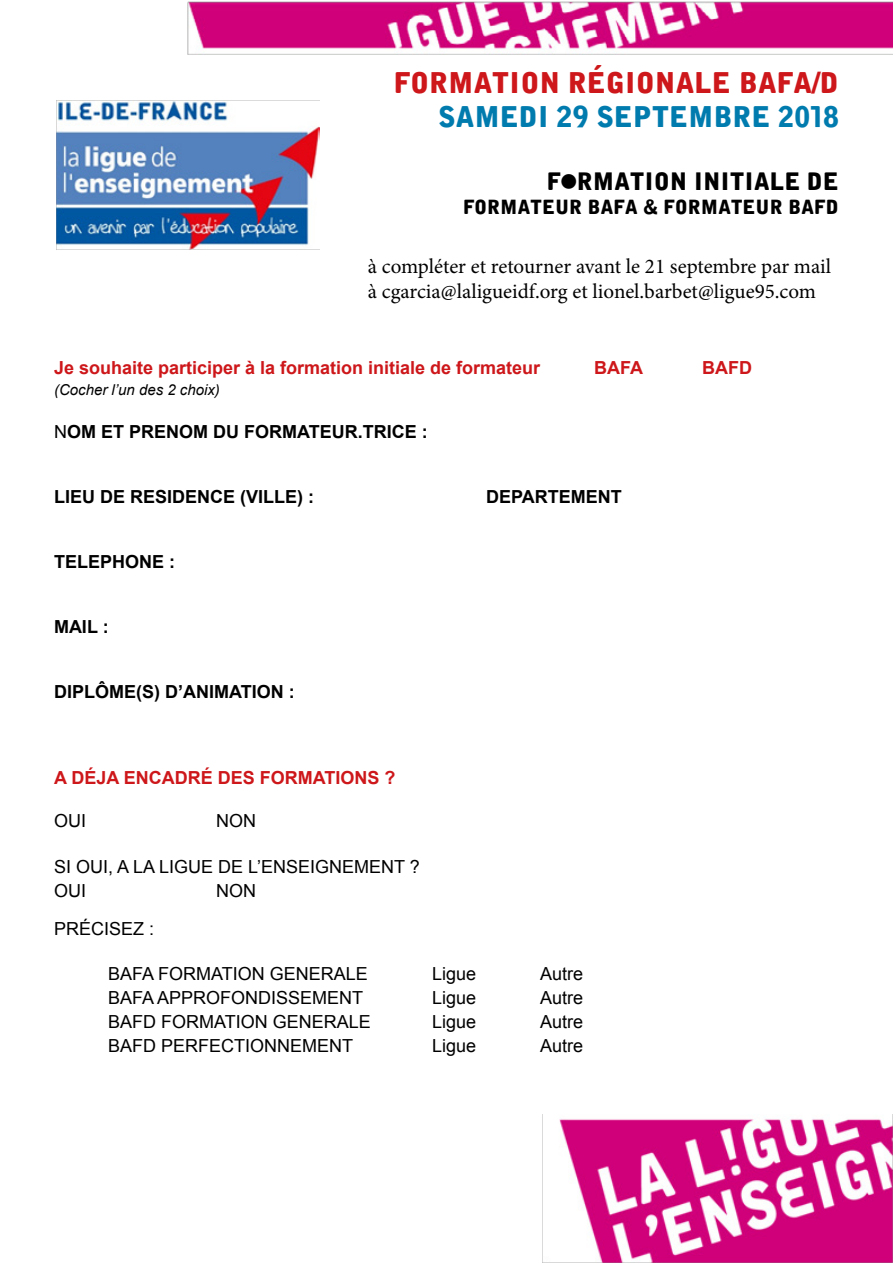
<style>
.page{position:relative;width:893px;height:1263px;background:#fff}
.page>*{position:absolute;margin:0;border:0;box-sizing:border-box;transform-origin:0 0}
.t1{font:28.5px "Alpha Ligue";color:#cd171a}
.t2{font:28.5px "Alpha Ligue";color:#007bae}
.t3{font:24px "Alpha Ligue";color:#000}
.t4{font:21px/25.2px "Minion Pro";color:#000}
.t5{font:19.5px "Alpha Ligue";color:#000}
.t6{font:18px/24px "Arial";color:#000}
.t7{font:700 18px "Arial";color:#000}
.t8{font:700 18px "Arial";color:#cd171a}
.t9{font:italic 15px "Arial";color:#000}
.s1{font-weight:400}
</style>
<div class="page">
<img style="left:188px;top:1px;width:705px;height:53px">
<img style="left:542px;top:1114px;width:351px;height:149px">
<img style="left:56px;top:100px;width:263px;height:150px">
<h1 class="t1" style="left:394px;top:65px;width:447px">FORMATION RÉGIONALE BAFA/D</h1>
<h1 class="t2" style="left:438px;top:99px;width:402px">SAMEDI 29 SEPTEMBRE 2018</h1>
<h2 class="t3" style="left:547px;top:167px;width:294px">FORMATION INITIALE DE</h2>
<p class="t5" style="left:463px;top:195px;width:377px">FORMATEUR BAFA &amp; FORMATEUR BAFD</p>
<p class="t4" style="left:368px;top:254px;width:465px">à compléter et retourner avant le 21 septembre par mail à cgarcia@laligueidf.org et lionel.barbet@ligue95.com</p>
<p class="t8" style="left:54px;top:355px;width:488px">Je souhaite participer à la formation initiale de formateur</p>
<p class="t8" style="left:594px;top:355px;width:50px">BAFA</p>
<p class="t8" style="left:702px;top:355px;width:51px">BAFD</p>
<p class="t9" style="left:54px;top:380px;width:167px">(Cocher l’un des 2 choix)</p>
<p class="t7" style="left:54px;top:420px;width:375px"><span class="s1">N</span>OM ET PRENOM DU FORMATEUR.TRICE :</p>
<p class="t7" style="left:54px;top:485px;width:262px">LIEU DE RESIDENCE (VILLE) :</p>
<p class="t7" style="left:486px;top:485px;width:137px">DEPARTEMENT</p>
<p class="t7" style="left:54px;top:550px;width:123px">TELEPHONE :</p>
<p class="t7" style="left:54px;top:614px;width:56px">MAIL :</p>
<p class="t7" style="left:54px;top:679px;width:242px">DIPLÔME(S) D’ANIMATION :</p>
<p class="t8" style="left:54px;top:766px;width:343px">A DÉJA ENCADRÉ DES FORMATIONS ?</p>
<p class="t6" style="left:54px;top:809px;width:34px">OUI</p>
<p class="t6" style="left:216px;top:809px;width:41px">NON</p>
<p class="t6" style="left:54px;top:855px;width:367px">SI OUI, A LA LIGUE DE L’ENSEIGNEMENT ?<br>OUI</p>
<p class="t6" style="left:216px;top:879px;width:41px">NON</p>
<p class="t6" style="left:54px;top:917px;width:102px">PRÉCISEZ :</p>
<p class="t6" style="left:108px;top:962px;width:261px">BAFA FORMATION GENERALE</p>
<p class="t6" style="left:432px;top:962px;width:46px">Ligue</p>
<p class="t6" style="left:540px;top:962px;width:45px">Autre</p>
<p class="t6" style="left:108px;top:986px;width:257px">BAFA APPROFONDISSEMENT</p>
<p class="t6" style="left:432px;top:986px;width:46px">Ligue</p>
<p class="t6" style="left:540px;top:986px;width:45px">Autre</p>
<p class="t6" style="left:108px;top:1010px;width:264px">BAFD FORMATION GENERALE</p>
<p class="t6" style="left:432px;top:1010px;width:46px">Ligue</p>
<p class="t6" style="left:540px;top:1010px;width:45px">Autre</p>
<p class="t6" style="left:108px;top:1034px;width:247px">BAFD PERFECTIONNEMENT</p>
<p class="t6" style="left:432px;top:1034px;width:46px">Ligue</p>
<p class="t6" style="left:540px;top:1034px;width:45px">Autre</p>
</div>
